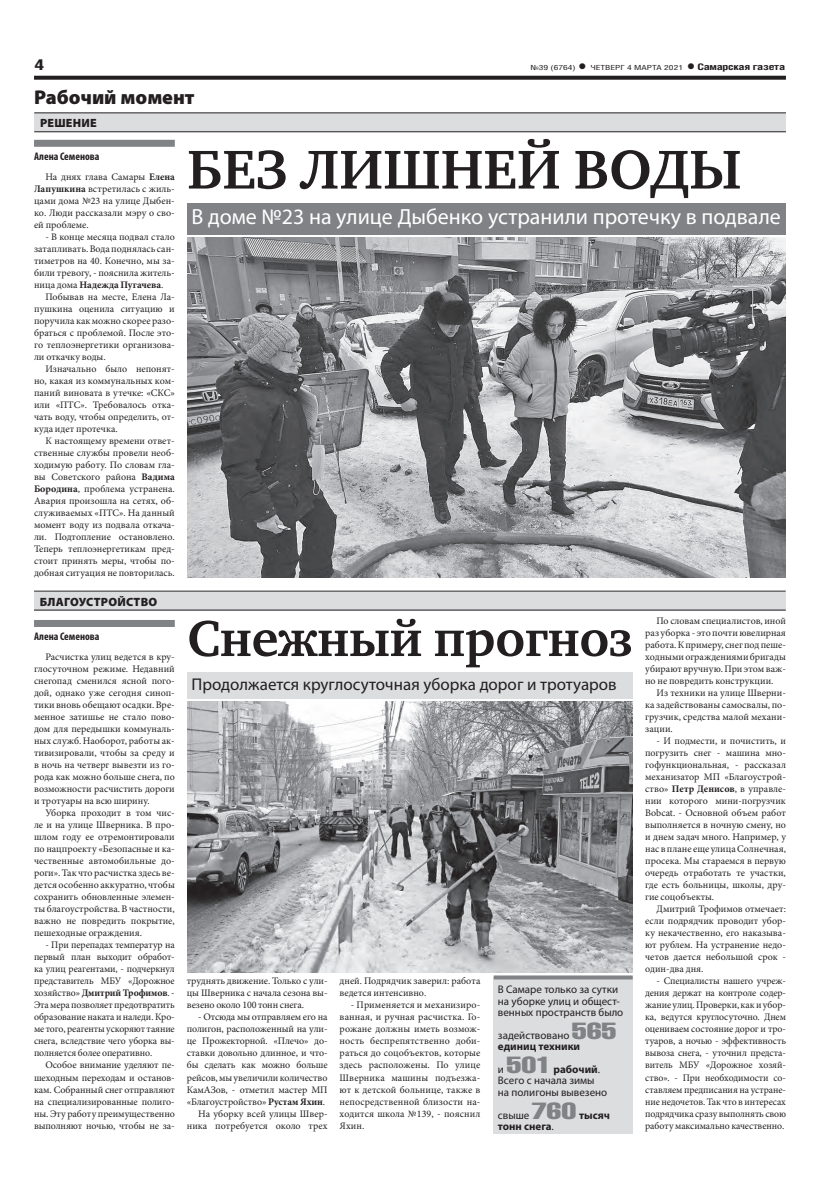
<style>
.page{position:relative;width:820px;height:1191px;background:#fff}
.page>*{position:absolute;margin:0;border:0;box-sizing:border-box;transform-origin:0 0}
.заголовок{font:700 56px "Charter C";color:#231f20}
.заголовок-2{font:700 52px "Charter C";letter-spacing:-.01em;color:#231f20}
.подзаголовок{font:22px "Myriad Pro";color:#fff}
.рубрика{font:900 20px "Myriad Pro";letter-spacing:-.005em;color:#231f20}
.подзаголовок-2{font:17px "Myriad Pro";color:#231f20}
.t1{font:700 15px "Helios Cond";color:#231f20;scale:1.4 1}
.надзаголовок{font:900 12px "Myriad Pro";letter-spacing:.02em;color:#231f20}
.допблок_цифра{font:11px/11.2px "Myriad Pro";color:#231f20}
.автор_чб{font:700 condensed 11px "Myriad Pro";color:#231f20}
.допблок_цифра-2{font:700 11px/11.2px "Myriad Pro";color:#231f20}
.ОСНОВНОЙ{font:10px/12px "Minion Pro";color:#231f20;text-align:justify}
.t2{font:7px "Helios Cond";color:#231f20;scale:1.4 1}
.s1{font-weight:700;font-size:16px}
.s2{font-weight:700;font-size:9px}
.s3{font-weight:700}
.s4{font-family:"Helios Compressed";font-size:23px;color:#808285}
.s5{font-weight:400}
.s6{font-family:"Helios Compressed";font-weight:400;font-size:23px;color:#808285}
</style>
<div class="page">
<svg style="left:34px;top:76px;width:751px;height:4px;background:#322f2f"></svg>
<div style="left:34px;top:113px;width:751px;height:19px;background:#dcdddf"></div>
<hr style="left:34px;top:113px;width:751px;height:1px;background:#231f20">
<hr style="left:34px;top:131px;width:751px;height:1px;background:#231f20">
<div style="left:34px;top:620px;width:141px;height:7px;background:#808285"></div>
<div style="left:34px;top:140px;width:141px;height:7px;background:#808285"></div>
<div style="left:187px;top:672px;width:445px;height:27px;background:#dcdddf"></div>
<div style="left:187px;top:203px;width:598px;height:31px;background:#808285"></div>
<img style="left:187px;top:237px;width:598px;height:341px">
<div style="left:493px;top:977px;width:139px;height:157px;background:#dcdddf"></div>
<svg style="left:493px;top:975px;width:139px;height:4px"></svg>
<img style="left:187px;top:702px;width:445px;height:270px">
<div style="left:34px;top:591px;width:751px;height:19px;background:#dcdddf"></div>
<hr style="left:34px;top:591px;width:751px;height:1px;background:#231f20">
<hr style="left:34px;top:610px;width:751px;height:1px;background:#231f20">
<p class="t1" style="left:34px;top:55px;width:9px">4</p>
<p class="t2" style="left:530px;top:63px;width:183px">№39 (6764) <span class="s1">•</span> ЧЕТВЕРГ 4 МАРТА 2021 <span class="s1">•</span> <span class="s2">Самарская газета</span></p>
<p class="рубрика" style="left:34px;top:85px;width:162px">Рабочий момент</p>
<p class="надзаголовок" style="left:40px;top:116px;width:58px">РЕШЕНИЕ</p>
<p class="автор_чб" style="left:34px;top:150px;width:67px">Алена Семенова</p>
<p class="ОСНОВНОЙ" style="left:34px;top:171px;width:142px;text-indent:11px">На днях глава Самары <span class="s3">Елена Лапушкина</span> встретилась с жиль&shy;цами дома №23 на улице Дыбен&shy;ко. Люди рассказали мэру о сво&shy;ей проблеме.</p>
<p class="ОСНОВНОЙ" style="left:34px;top:231px;width:142px;text-indent:11px">- В конце месяца подвал стало затапливать. Вода поднялась сан&shy;тиметров на 40. Конечно, мы за&shy;били тревогу, - пояснила житель&shy;ница дома <span class="s3">Надежда Пугачева</span>.</p>
<p class="ОСНОВНОЙ" style="left:34px;top:291px;width:142px;text-indent:11px">Побывав на месте, Елена Ла&shy;пушкина оценила ситуацию и поручила как можно скорее разо&shy;браться с проблемой. После это&shy;го теплоэнергетики организова&shy;ли откачку воды.</p>
<p class="ОСНОВНОЙ" style="left:34px;top:363px;width:142px;text-indent:11px">Изначально было непонят&shy;но, какая из коммунальных ком&shy;паний виновата в утечке: «СКС» или «ПТС». Требовалось отка&shy;чать воду, чтобы определить, от&shy;куда идет протечка.</p>
<p class="ОСНОВНОЙ" style="left:34px;top:435px;width:142px;text-indent:11px">К настоящему времени ответ&shy;ственные службы провели необ&shy;ходимую работу. По словам гла&shy;вы Советского района <span class="s3">Вадима Бородина</span>, проблема устранена.<br>Авария произошла на сетях, об&shy;служиваемых «ПТС». На данный момент воду из подвала откача&shy;ли. Подтопление остановлено.<br>Теперь теплоэнергетикам пред&shy;стоит принять меры, чтобы по&shy;добная ситуация не повторилась.</p>
<p class="надзаголовок" style="left:40px;top:594px;width:119px">БЛАГОУСТРОЙСТВО</p>
<p class="автор_чб" style="left:34px;top:630px;width:67px">Алена Семенова</p>
<p class="ОСНОВНОЙ" style="left:34px;top:651px;width:142px;text-indent:11px">Расчистка улиц ведется в кру&shy;глосуточном режиме. Недавний снегопад сменился ясной пого&shy;дой, однако уже сегодня синоп&shy;тики вновь обещают осадки. Вре&shy;менное затишье не стало пово&shy;дом для передышки коммуналь&shy;ных служб. Наоборот, работы ак&shy;тивизировали, чтобы за среду и в ночь на четверг вывезти из го&shy;рода как можно больше снега, по возможности расчистить дороги и тротуары на всю ширину.</p>
<p class="ОСНОВНОЙ" style="left:34px;top:807px;width:142px;text-indent:11px">Уборка проходит в том чис&shy;ле и на улице Шверника. В про&shy;шлом году ее отремонтировали по нацпроекту «Безопасные и ка&shy;чественные автомобильные до&shy;роги». Так что расчистка здесь ве&shy;дется особенно аккуратно, чтобы сохранить обновленные элемен&shy;ты благоустройства. В частности, важно не повредить покрытие, пешеходные ограждения.</p>
<p class="ОСНОВНОЙ" style="left:34px;top:939px;width:142px;text-indent:11px">- При перепадах температур на первый план выходит обработ&shy;ка улиц реагентами, - подчеркнул представитель МБУ «Дорожное хозяйство» <span class="s3">Дмитрий Трофимов</span>. - Эта мера позволяет предотвратить образование наката и наледи. Кро&shy;ме того, реагенты ускоряют таяние снега, вследствие чего уборка вы&shy;полняется более оперативно.</p>
<p class="ОСНОВНОЙ" style="left:34px;top:1059px;width:142px;text-indent:11px">Особое внимание уделяют пе&shy;шеходным переходам и останов&shy;кам. Собранный снег отправляют на специализированные полиго&shy;ны. Эту работу преимущественно выполняют ночью, чтобы не за-</p>
<p class="заголовок" style="left:187px;top:139px;width:555px">БЕЗ ЛИШНЕЙ ВОДЫ</p>
<p class="подзаголовок" style="left:191px;top:203px;width:590px">В доме №23 на улице Дыбенко устранили протечку в подвале</p>
<p class="заголовок-2" style="left:187px;top:610px;width:446px">Снежный прогноз</p>
<p class="подзаголовок-2" style="left:191px;top:673px;width:426px">Продолжается круглосуточная уборка дорог и тротуаров</p>
<p class="ОСНОВНОЙ" style="left:187px;top:975px;width:142px">труднять движение. Только с ули&shy;цы Шверника с начала сезона вы&shy;везено около 100 тонн снега.</p>
<p class="ОСНОВНОЙ" style="left:187px;top:1011px;width:142px;text-indent:11px">- Отсюда мы отправляем его на полигон, расположенный на ули&shy;це Прожекторной. «Плечо» до&shy;ставки довольно длинное, и что&shy;бы сделать как можно больше рейсов, мы увеличили количество КамАЗов, - отметил мастер МП «Благоустройство» <span class="s3">Рустам Яхин</span>.</p>
<p class="ОСНОВНОЙ" style="left:187px;top:1107px;width:142px;text-align:right">На уборку всей улицы Швер&shy;ника потребуется около трех</p>
<p class="ОСНОВНОЙ" style="left:339px;top:975px;width:142px">дней. Подрядчик заверил: работа ведется интенсивно.</p>
<p class="ОСНОВНОЙ" style="left:339px;top:999px;width:142px;text-indent:11px">- Применяется и механизиро&shy;ванная, и ручная расчистка. Го&shy;рожане должны иметь возмож&shy;ность беспрепятственно доби&shy;раться до соцобъектов, которые здесь расположены. По улице Шверника машины подъезжа&shy;ют к детской больнице, также в непосредственной близости на&shy;ходится школа №139, - пояснил Яхин.</p>
<p class="допблок_цифра" style="left:497px;top:984px;width:127px">В Самаре только за сутки на уборке улиц и общест&shy;венных пространств было</p>
<p class="допблок_цифра" style="left:497px;top:1029px;width:120px">задействовано <span class="s4">565 </span><span class="s3">единиц техники</span></p>
<p class="допблок_цифра" style="left:497px;top:1063px;width:111px">и <span class="s4">501</span> <span class="s3">рабочий</span>.<br>Всего с начала зимы на полигоны вывезено</p>
<p class="допблок_цифра-2" style="left:497px;top:1109px;width:113px"><span class="s5">свыше</span> <span class="s6">760</span> тысяч тонн снега<span class="s5">.</span></p>
<p class="ОСНОВНОЙ" style="left:645px;top:615px;width:142px;text-indent:11px">По словам специалистов, иной раз уборка - это почти ювелирная работа. К примеру, снег под пеше&shy;ходными ограждениями бригады убирают вручную. При этом важ&shy;но не повредить конструкции.</p>
<p class="ОСНОВНОЙ" style="left:645px;top:687px;width:142px;text-indent:11px">Из техники на улице Шверни&shy;ка задействованы самосвалы, по&shy;грузчик, средства малой механи&shy;зации.</p>
<p class="ОСНОВНОЙ" style="left:645px;top:735px;width:142px;text-indent:11px">- И подмести, и почистить, и погрузить снег - машина мно&shy;гофункциональная, - рассказал механизатор МП «Благоустрой&shy;ство» <span class="s3">Петр Денисов</span>, в управле&shy;нии которого мини-погрузчик Bobcat. - Основной объем работ выполняется в ночную смену, но и днем задач много. Например, у нас в плане еще улица Солнечная, просека. Мы стараемся в первую очередь отработать те участки, где есть больницы, школы, дру&shy;гие соцобъекты.</p>
<p class="ОСНОВНОЙ" style="left:645px;top:903px;width:142px;text-indent:11px">Дмитрий Трофимов отмечает: если подрядчик проводит убор&shy;ку некачественно, его наказыва&shy;ют рублем. На устранение недо&shy;четов дается небольшой срок - один-два дня.</p>
<p class="ОСНОВНОЙ" style="left:645px;top:975px;width:142px;text-indent:11px">- Специалисты нашего учреж&shy;дения держат на контроле содер&shy;жание улиц. Проверки, как и убор&shy;ка, ведутся круглосуточно. Днем оцениваем состояние дорог и тро&shy;туаров, а ночью - эффективность вывоза снега, - уточнил предста&shy;витель МБУ «Дорожное хозяй&shy;ство». - При необходимости со&shy;ставляем предписания на устране&shy;ние недочетов. Так что в интересах подрядчика сразу выполнять свою работу максимально качественно.</p>
</div>
